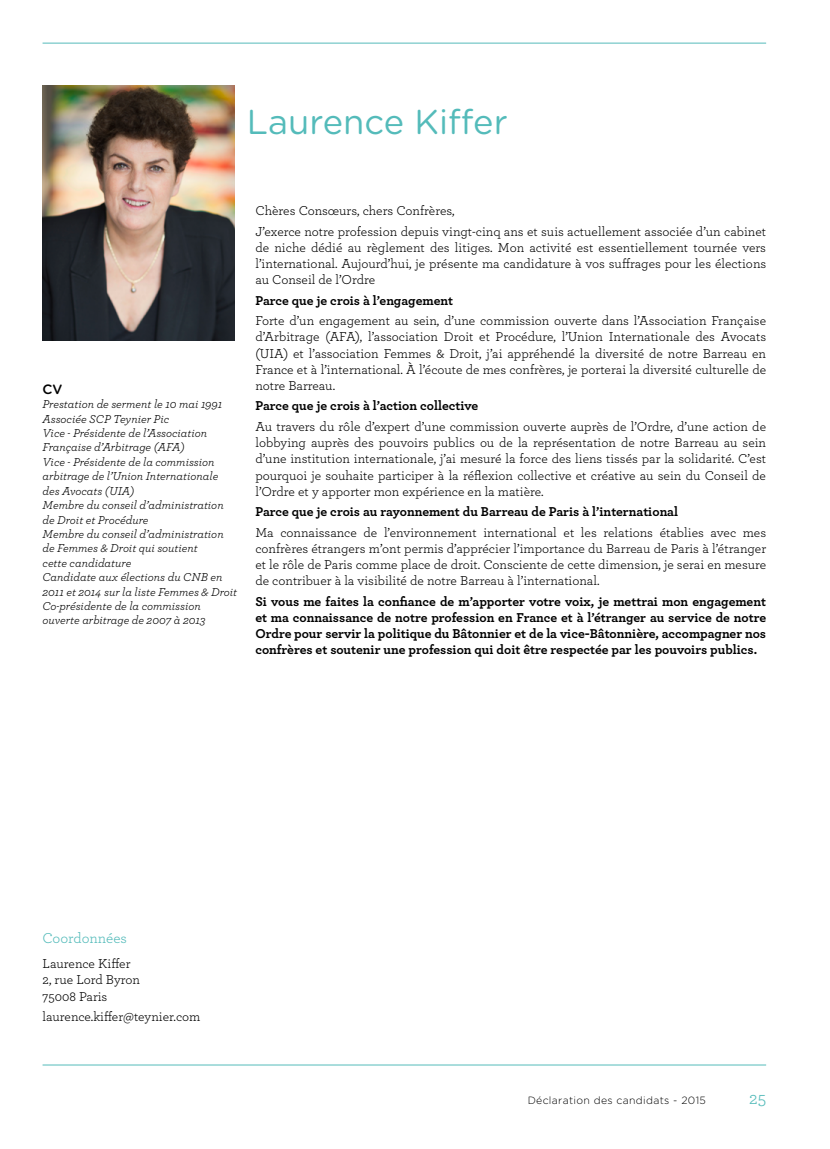
<style>
.page{position:relative;width:830px;height:1149px;background:#fff}
.page>*{position:absolute;margin:0;border:0;box-sizing:border-box;transform-origin:0 0}
.t1{font:34.5px "Gotham Rounded";color:#54bbba}
.t2{font:18px "Archer";color:#54bbba}
.t3{font:15px "Archer";color:#54bbba}
.t4{font:13.5px/16.2px "Archer";color:#000;text-align:justify}
.t5{font:700 13.5px/16.2px "Archer";color:#000;text-align:justify}
.t6{font:500 13.5px "Gotham Rounded";color:#000}
.t7{font:italic 12px/14.4px "Archer";color:#000}
.t8{font:300 10.5px "Gotham Rounded";letter-spacing:.03em;color:#000}
</style>
<div class="page">
<hr style="left:43px;top:43px;width:722px;height:1px;background:#54bbba">
<hr style="left:43px;top:1064px;width:722px;height:1px;background:#54bbba">
<img style="left:43px;top:85px;width:191px;height:255px">
<h1 class="t1" style="left:247px;top:98px;width:262px">Laurence Kiffer</h1>
<p class="t6" style="left:43px;top:379px;width:21px">CV</p>
<p class="t7" style="left:43px;top:396px;width:196px">Prestation de serment le 10 mai 1991<br>Associée SCP Teynier Pic<br>Vice - Présidente de l’Association<br>Française d’Arbitrage (AFA)<br>Vice - Présidente de la commission arbitrage de l’Union Internationale des Avocats (UIA)<br>Membre du conseil d’administration de Droit et Procédure<br>Membre du conseil d’administration de Femmes &amp; Droit qui soutient<br>cette candidature<br>Candidate aux élections du CNB en<br>2011 et 2014 sur la liste Femmes &amp; Droit<br>Co-présidente de la commission ouverte arbitrage de 2007 à 2013</p>
<p class="t4" style="left:255px;top:200px;width:512px;line-height:20.4px">Chères Consœurs, chers Confrères,<br>J’exerce notre profession depuis vingt-cinq ans et suis actuellement associée d’un cabinet</p>
<p class="t4" style="left:255px;top:238px;width:512px">de niche dédié au règlement des litiges. Mon activité est essentiellement tournée vers l’international. Aujourd’hui, je présente ma candidature à vos suffrages pour les élections au Conseil de l’Ordre</p>
<p class="t5" style="left:255px;top:291px;width:199px">Parce que je crois à l’engagement</p>
<p class="t4" style="left:255px;top:312px;width:512px">Forte d’un engagement au sein, d’une commission ouverte dans l’Association Française d’Arbitrage (AFA), l’association Droit et Procédure, l’Union Internationale des Avocats (UIA) et l’association Femmes &amp; Droit, j’ai appréhendé la diversité de notre Barreau en France et à l’international. À l’écoute de mes confrères, je porterai la diversité culturelle de notre Barreau.</p>
<p class="t5" style="left:255px;top:397px;width:224px">Parce que je crois à l’action collective</p>
<p class="t4" style="left:255px;top:417px;width:512px">Au travers du rôle d’expert d’une commission ouverte auprès de l’Ordre, d’une action de lobbying auprès des pouvoirs publics ou de la représentation de notre Barreau au sein d’une institution internationale, j’ai mesuré la force des liens tissés par la solidarité. C’est pourquoi je souhaite participer à la réflexion collective et créative au sein du Conseil de l’Ordre et y apporter mon expérience en la matière.</p>
<p class="t5" style="left:255px;top:502px;width:424px">Parce que je crois au rayonnement du Barreau de Paris à l’international</p>
<p class="t4" style="left:255px;top:523px;width:512px">Ma connaissance de l’environnement international et les relations établies avec mes confrères étrangers m’ont permis d’apprécier l’importance du Barreau de Paris à l’étranger et le rôle de Paris comme place de droit. Consciente de cette dimension, je serai en mesure de contribuer à la visibilité de notre Barreau à l’international.</p>
<p class="t5" style="left:255px;top:592px;width:512px">Si vous me faites la confiance de m’apporter votre voix, je mettrai mon engagement et ma connaissance de notre profession en France et à l’étranger au service de notre Ordre pour servir la politique du Bâtonnier et de la vice-Bâtonnière, accompagner nos confrères et soutenir une profession qui doit être respectée par les pouvoirs publics.</p>
<p class="t3" style="left:43px;top:926px;width:86px">Coordonnées</p>
<p class="t4" style="left:43px;top:953px;width:99px;text-align:left">Laurence Kiffer<br>2, rue Lord Byron<br>75008 Paris</p>
<p class="t4" style="left:43px;top:1007px;width:159px">laurence.kiffer@teynier.com</p>
<p class="t8" style="left:527px;top:1092px;width:180px">Déclaration des candidats - 2015</p>
<h2 class="t2" style="left:748px;top:1085px;width:18px">25</h2>
</div>
